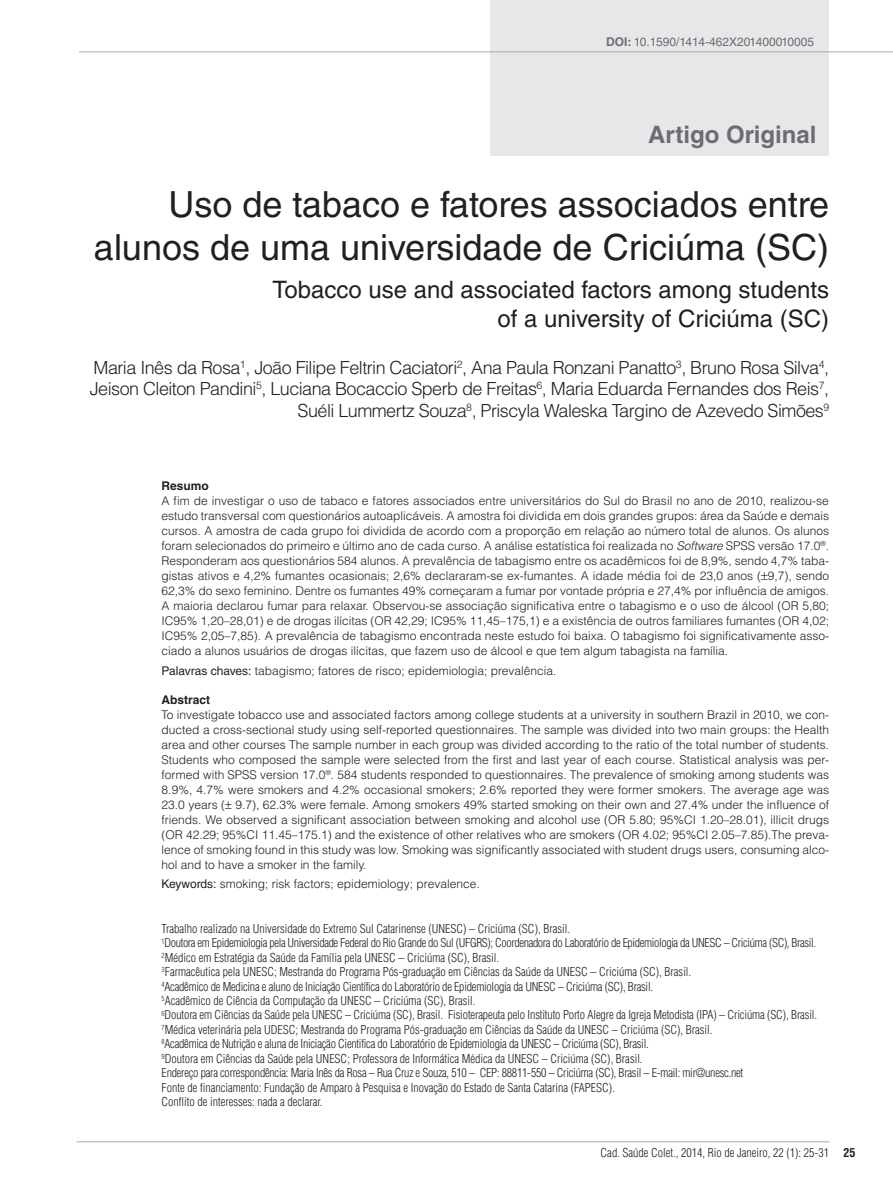
<style>
.page{position:relative;width:893px;height:1191px;background:#fff}
.page>*{position:absolute;margin:0;border:0;box-sizing:border-box;transform-origin:0 0}
.t1{font:36px/43.2px "Helvetica LT Std";color:#231f20;text-align:right}
.t2{font:24px/28.8px "Helvetica LT Std";color:#231f20;text-align:right}
.t3{font:700 24px "Helvetica LT Std";color:#6c6d70}
.t4{font:300 18px/21.6px "Helvetica LT Std";letter-spacing:-.03em;color:#231f20;text-align:right}
.t5{font:300 12px/15px "Helvetica LT Std";color:#231f20;text-align:justify}
.t6{font:300 condensed 12px/14.4px "Helvetica LT Std";color:#231f20}
.t7{font:12px "Helvetica LT Std";color:#6c6d70}
.t8{font:700 12px "Helvetica LT Std";color:#231f20}
.t9{font:700 condensed 12px "Helvetica LT Std";color:#231f20}
.s1{font-weight:700}
.s2{font-style:italic}
.s3{font-weight:400}
</style>
<div class="page">
<div style="left:491px;top:0;width:338px;height:156px;background:#e6e7e9"></div>
<hr style="left:79px;top:51px;width:814px;height:1px;background:#a8a9ad">
<hr style="left:77px;top:1141px;width:752px;height:1px;background:#a8a9ad">
<p class="t7" style="left:606px;top:35px;width:210px"><span class="s1">DOI:</span> 10.1590/1414-462X201400010005</p>
<h2 class="t3" style="left:648px;top:120px;width:170px">Artigo Original</h2>
<h1 class="t1" style="left:94px;top:183px;width:737px">Uso de tabaco e fatores associados entre alunos de uma universidade de Criciúma (SC)</h1>
<h2 class="t2" style="left:273px;top:275px;width:558px">Tobacco use and associated factors among students of a university of Criciúma (SC)</h2>
<p class="t4" style="left:90px;top:356px;width:741px">Maria Inês da Rosa<sup>1</sup>, João Filipe Feltrin Caciatori<sup>2</sup>, Ana Paula Ronzani Panatto<sup>3</sup>, Bruno Rosa Silva<sup>4</sup>,<br>Jeison Cleiton Pandini<sup>5</sup>, Luciana Bocaccio Sperb de Freitas<sup>6</sup>, Maria Eduarda Fernandes dos Reis<sup>7</sup>,<br>Suéli Lummertz Souza<sup>8</sup>, Priscyla Waleska Targino de Azevedo Simões<sup>9</sup></p>
<p class="t8" style="left:162px;top:479px;width:49px">Resumo</p>
<p class="t5" style="left:162px;top:493px;width:669px">A fim de investigar o uso de tabaco e fatores associados entre universitários do Sul do Brasil no ano de 2010, realizou-se estudo transversal com questionários autoaplicáveis. A amostra foi dividida em dois grandes grupos: área da Saúde e demais cursos. A amostra de cada grupo foi dividida de acordo com a proporção em relação ao número total de alunos. Os alunos foram selecionados do primeiro e último ano de cada curso. A análise estatística foi realizada no <span class="s2">Software</span> SPSS versão 17.0<sup>®</sup>.<br>Responderam aos questionários 584 alunos. A prevalência de tabagismo entre os acadêmicos foi de 8,9%, sendo 4,7% taba&shy;gistas ativos e 4,2% fumantes ocasionais; 2,6% declararam-se ex-fumantes. A idade média foi de 23,0 anos ( 9,7), sendo 62,3% do sexo feminino. Dentre os fumantes 49% começaram a fumar por vontade própria e 27,4% por influência de amigos.<br>A maioria declarou fumar para relaxar. Observou-se associação significativa entre o tabagismo e o uso de álcool (OR 5,80; IC95% 1,20–28,01) e de drogas ilícitas (OR 42,29; IC95% 11,45–175,1) e a existência de outros familiares fumantes (OR 4,02; IC95% 2,05–7,85). A prevalência de tabagismo encontrada neste estudo foi baixa. O tabagismo foi significativamente asso&shy;ciado a alunos usuários de drogas ilícitas, que fazem uso de álcool e que tem algum tabagista na família.</p>
<p class="t5" style="left:162px;top:663px;width:396px"><span class="s3">Palavras chaves:</span> tabagismo; fatores de risco; epidemiologia; prevalência.</p>
<p class="t8" style="left:162px;top:692px;width:50px">Abstract</p>
<p class="t5" style="left:162px;top:707px;width:669px">To investigate tobacco use and associated factors among college students at a university in southern Brazil in 2010, we con&shy;ducted a cross-sectional study using self-reported questionnaires. The sample was divided into two main groups: the Health area and other courses The sample number in each group was divided according to the ratio of the total number of students.<br>Students who composed the sample were selected from the first and last year of each course. Statistical analysis was per&shy;formed with SPSS version 17.0<sup>®</sup>. 584 students responded to questionnaires. The prevalence of smoking among students was 8.9%, 4.7% were smokers and 4.2% occasional smokers; 2.6% reported they were former smokers. The average age was 23.0 years ( 9.7), 62.3% were female. Among smokers 49% started smoking on their own and 27.4% under the influence of friends. We observed a significant association between smoking and alcohol use (OR 5.80; 95%CI 1.20–28.01), illicit drugs (OR 42.29; 95%CI 11.45–175.1) and the existence of other relatives who are smokers (OR 4.02; 95%CI 2.05–7.85).The preva&shy;lence of smoking found in this study was low. Smoking was significantly associated with student drugs users, consuming alco&shy;hol and to have a smoker in the family.</p>
<p class="t5" style="left:162px;top:876px;width:320px"><span class="s3">Keywords:</span> smoking; risk factors; epidemiology; prevalence.</p>
<p class="t6" style="left:162px;top:921px;width:657px">Trabalho realizado na Universidade do Extremo Sul Catarinense (UNESC) – Criciúma (SC), Brasil.<br><sup>1</sup>Doutora em Epidemiologia pela Universidade Federal do Rio Grande do Sul (UFGRS); Coordenadora do Laboratório de Epidemiologia da UNESC – Criciúma (SC), Brasil.<br><sup>2</sup>Médico em Estratégia da Saúde da Família pela UNESC – Criciúma (SC), Brasil.<br><sup>3</sup>Farmacêutica pela UNESC; Mestranda do Programa Pós-graduação em Ciências da Saúde da UNESC – Criciúma (SC), Brasil.<br><sup>4</sup>Acadêmico de Medicina e aluno de Iniciação Científica do Laboratório de Epidemiologia da UNESC – Criciúma (SC), Brasil.<br><sup>5</sup>Acadêmico de Ciência da Computação da UNESC – Criciúma (SC), Brasil.<br><sup>6</sup>Doutora em Ciências da Saúde pela UNESC – Criciúma (SC), Brasil. Fisioterapeuta pelo Instituto Porto Alegre da Igreja Metodista (IPA) – Criciúma (SC), Brasil.<br><sup>7</sup>Médica veterinária pela UDESC; Mestranda do Programa Pós-graduação em Ciências da Saúde da UNESC – Criciúma (SC), Brasil.<br><sup>8</sup>Acadêmica de Nutrição e aluna de Iniciação Cientifica do Laboratório de Epidemiologia da UNESC – Criciúma (SC), Brasil.<br><sup>9</sup>Doutora em Ciências da Saúde pela UNESC; Professora de Informática Médica da UNESC – Criciúma (SC), Brasil.<br>Endereço para correspondência: Maria Inês da Rosa – Rua Cruz e Souza, 510 – CEP: 88811-550 – Criciúma (SC), Brasil – E-mail: mir@unesc.net<br>Fonte de financiamento: Fundação de Amparo à Pesquisa e Inovação do Estado de Santa Catarina (FAPESC).<br>Conflito de interesses: nada a declarar.</p>
<p class="t6" style="left:601px;top:1145px;width:230px">Cad. Saúde Colet., 2014, Rio de Janeiro, 22 (1): 25-31</p>
<p class="t9" style="left:843px;top:1145px;width:13px">25</p>
</div>
